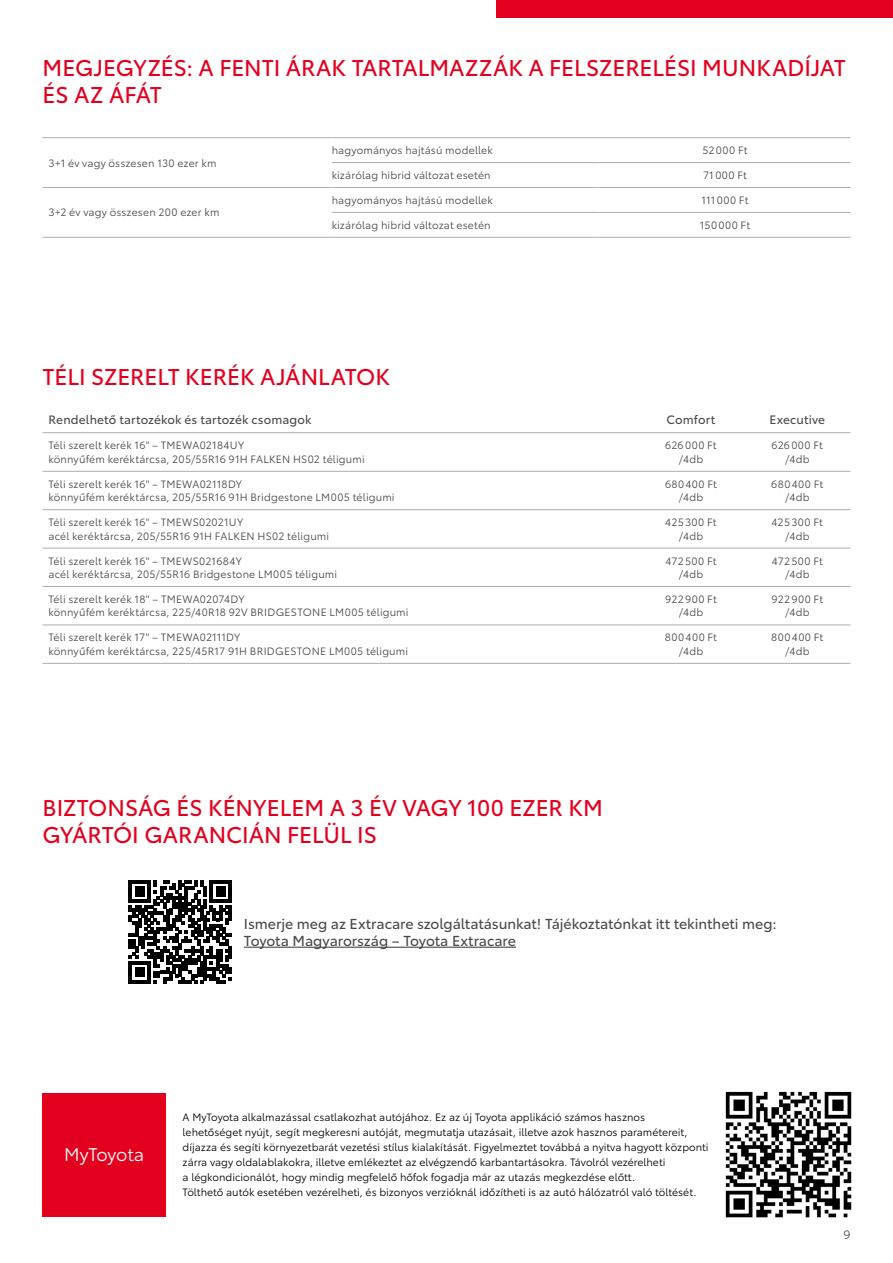
<style>
.page{position:relative;width:893px;height:1263px;background:#fff}
.page>*{position:absolute;margin:0;border:0;box-sizing:border-box;transform-origin:0 0}
.t1{font:22.5px/27px "Toyota Type";letter-spacing:-.005em;color:#e3001f}
.t2{font:18px "Toyota Type";color:#fff}
.t3{font:14.25px/17.1px "Toyota Type";letter-spacing:-.005em;color:#494948}
.t4{font:12px "Toyota Type";letter-spacing:.015em;color:#494948}
.t5{font:12px "Toyota Type";color:#494948}
.t6{font:10.5px/13.5px "Toyota Type";letter-spacing:.015em;color:#494948;text-align:center}
.t7{font:10.5px/15px "Toyota Type";color:#000}
.t8{font:10.5px/13.5px "Toyota Type";letter-spacing:.04em;color:#494948;text-align:center}
.t9{font:10.5px/13.5px "Toyota Type";letter-spacing:.045em;color:#494948;text-align:center}
.t10{font:10.5px "Toyota Type";letter-spacing:.035em;color:#494948}
</style>
<div class="page">
<hr style="left:43px;top:432px;width:595px;height:1px;background:#acadad">
<hr style="left:638px;top:432px;width:106px;height:1px;background:#acadad">
<hr style="left:744px;top:432px;width:106px;height:1px;background:#acadad">
<hr style="left:43px;top:471px;width:595px;height:1px;background:#acadad">
<hr style="left:638px;top:471px;width:106px;height:1px;background:#acadad">
<hr style="left:744px;top:471px;width:106px;height:1px;background:#acadad">
<hr style="left:43px;top:509px;width:595px;height:1px;background:#acadad">
<hr style="left:638px;top:509px;width:106px;height:1px;background:#acadad">
<hr style="left:744px;top:509px;width:106px;height:1px;background:#acadad">
<hr style="left:43px;top:548px;width:595px;height:1px;background:#acadad">
<hr style="left:638px;top:548px;width:106px;height:1px;background:#acadad">
<hr style="left:744px;top:548px;width:106px;height:1px;background:#acadad">
<hr style="left:43px;top:586px;width:595px;height:1px;background:#acadad">
<hr style="left:638px;top:586px;width:106px;height:1px;background:#acadad">
<hr style="left:744px;top:586px;width:106px;height:1px;background:#acadad">
<hr style="left:43px;top:625px;width:595px;height:1px;background:#acadad">
<hr style="left:638px;top:625px;width:106px;height:1px;background:#acadad">
<hr style="left:744px;top:625px;width:106px;height:1px;background:#acadad">
<hr style="left:43px;top:663px;width:595px;height:1px;background:#acadad">
<hr style="left:638px;top:663px;width:106px;height:1px;background:#acadad">
<hr style="left:744px;top:663px;width:106px;height:1px;background:#acadad">
<hr style="left:43px;top:137px;width:289px;height:1px;background:#acadad">
<hr style="left:332px;top:137px;width:268px;height:1px;background:#acadad">
<hr style="left:600px;top:137px;width:250px;height:1px;background:#acadad">
<hr style="left:332px;top:162px;width:268px;height:1px;background:#acadad">
<hr style="left:600px;top:162px;width:250px;height:1px;background:#acadad">
<hr style="left:43px;top:187px;width:289px;height:1px;background:#acadad">
<hr style="left:332px;top:187px;width:268px;height:1px;background:#acadad">
<hr style="left:600px;top:187px;width:250px;height:1px;background:#acadad">
<hr style="left:43px;top:237px;width:289px;height:1px;background:#acadad">
<hr style="left:332px;top:212px;width:268px;height:1px;background:#acadad">
<hr style="left:332px;top:237px;width:268px;height:1px;background:#acadad">
<hr style="left:600px;top:212px;width:250px;height:1px;background:#acadad">
<hr style="left:600px;top:237px;width:250px;height:1px;background:#acadad">
<hr style="left:244px;top:947px;width:272px;height:1px;background:#494948">
<svg style="left:129px;top:881px;width:103px;height:102px"></svg>
<div style="left:43px;top:1093px;width:123px;height:123px;background:#e3001f"></div>
<img style="left:725px;top:1091px;width:127px;height:127px">
<div style="left:497px;top:0;width:396px;height:17px;background:#e3001f"></div>
<h1 class="t1" style="left:43px;top:53px;width:805px">MEGJEGYZÉS: A FENTI ÁRAK TARTALMAZZÁK A FELSZERELÉSI MUNKADÍJAT<br>ÉS AZ ÁFÁT</h1>
<p class="t6" style="left:48px;top:155px;width:170px">3+1 év vagy összesen 130 ezer km</p>
<p class="t6" style="left:48px;top:205px;width:173px">3+2 év vagy összesen 200 ezer km</p>
<p class="t6" style="left:332px;top:143px;width:163px">hagyományos hajtású modellek</p>
<p class="t6" style="left:702px;top:143px;width:47px">52000 Ft</p>
<p class="t6" style="left:332px;top:168px;width:161px">kizárólag hibrid változat esetén</p>
<p class="t6" style="left:703px;top:168px;width:45px">71000 Ft</p>
<p class="t6" style="left:332px;top:193px;width:163px">hagyományos hajtású modellek</p>
<p class="t10" style="left:702px;top:192px;width:48px">111000 Ft</p>
<p class="t6" style="left:332px;top:217px;width:161px">kizárólag hibrid változat esetén</p>
<p class="t8" style="left:700px;top:217px;width:52px">150000 Ft</p>
<h1 class="t1" style="left:43px;top:362px;width:349px">TÉLI SZERELT KERÉK AJÁNLATOK</h1>
<p class="t4" style="left:49px;top:411px;width:265px">Rendelhető tartozékok és tartozék csomagok</p>
<p class="t4" style="left:667px;top:411px;width:50px">Comfort</p>
<p class="t4" style="left:769px;top:411px;width:57px">Executive</p>
<p class="t6" style="left:48px;top:438px;width:318px;text-align:left">Téli szerelt kerék 16" – TMEWA02184UY<br>könnyűfém keréktárcsa, 205/55R16 91H FALKEN HS02 téligumi</p>
<p class="t6" style="left:665px;top:438px;width:53px">626000 Ft /4db</p>
<p class="t6" style="left:772px;top:438px;width:53px">626000 Ft /4db</p>
<p class="t6" style="left:48px;top:476px;width:348px;text-align:left">Téli szerelt kerék 16" – TMEWA02118DY<br>könnyűfém keréktárcsa, 205/55R16 91H Bridgestone LM005 téligumi</p>
<p class="t8" style="left:665px;top:476px;width:53px">680400 Ft /4db</p>
<p class="t8" style="left:771px;top:476px;width:53px">680400 Ft /4db</p>
<p class="t6" style="left:48px;top:515px;width:282px;text-align:left">Téli szerelt kerék 16" – TMEWS02021UY<br>acél keréktárcsa, 205/55R16 91H FALKEN HS02 téligumi</p>
<p class="t6" style="left:665px;top:515px;width:53px">425300 Ft /4db</p>
<p class="t6" style="left:772px;top:515px;width:53px">425300 Ft /4db</p>
<p class="t6" style="left:48px;top:553px;width:290px;text-align:left">Téli szerelt kerék 16" – TMEWS021684Y<br>acél keréktárcsa, 205/55R16 Bridgestone LM005 téligumi</p>
<p class="t6" style="left:665px;top:553px;width:53px">472500 Ft /4db</p>
<p class="t6" style="left:772px;top:553px;width:53px">472500 Ft /4db</p>
<p class="t6" style="left:48px;top:592px;width:362px;text-align:left">Téli szerelt kerék 18" – TMEWA02074DY<br>könnyűfém keréktárcsa, 225/40R18 92V BRIDGESTONE LM005 téligumi</p>
<p class="t6" style="left:665px;top:592px;width:53px">922900 Ft /4db</p>
<p class="t6" style="left:771px;top:592px;width:53px">922900 Ft /4db</p>
<p class="t6" style="left:48px;top:630px;width:361px;text-align:left">Téli szerelt kerék 17" – TMEWA02111DY<br>könnyűfém keréktárcsa, 225/45R17 91H BRIDGESTONE LM005 téligumi</p>
<p class="t9" style="left:665px;top:630px;width:54px">800400 Ft /4db</p>
<p class="t9" style="left:771px;top:630px;width:54px">800400 Ft /4db</p>
<h1 class="t1" style="left:43px;top:792px;width:562px">BIZTONSÁG ÉS KÉNYELEM A 3 ÉV VAGY 100 EZER KM<br>GYÁRTÓI GARANCIÁN FELÜL IS</h1>
<h3 class="t3" style="left:244px;top:914px;width:534px">Ismerje meg az Extracare szolgáltatásunkat! Tájékoztatónkat itt tekintheti meg:<br>Toyota Magyarország – Toyota Extracare</h3>
<h2 class="t2" style="left:64px;top:1141px;width:82px">MyToyota</h2>
<p class="t7" style="left:183px;top:1109px;width:527px">A MyToyota alkalmazással csatlakozhat autójához. Ez az új Toyota applikáció számos hasznos<br>lehetőséget nyújt, segít megkeresni autóját, megmutatja utazásait, illetve azok hasznos paramétereit, díjazza és segíti környezetbarát vezetési stílus kialakítását. Figyelmeztet továbbá a nyitva hagyott központi zárra vagy oldalablakokra, illetve emlékeztet az elvégzendő karbantartásokra. Távolról vezérelheti<br>a légkondicionálót, hogy mindig megfelelő hőfok fogadja már az utazás megkezdése előtt.<br>Tölthető autók esetében vezérelheti, és bizonyos verzióknál időzítheti is az autó hálózatról való töltését.</p>
<p class="t5" style="left:843px;top:1226px;width:8px">9</p>
</div>
